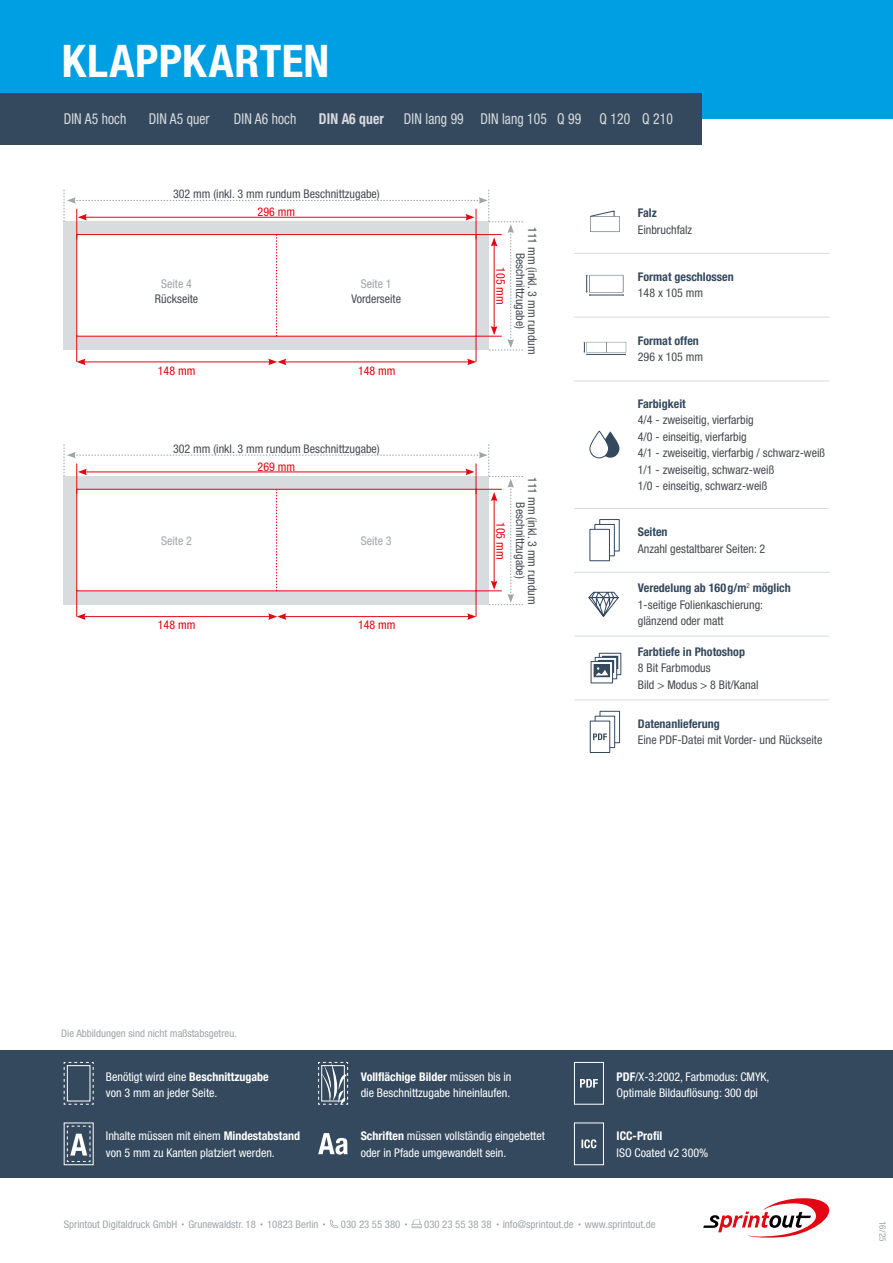
<style>
.page{position:relative;width:893px;height:1263px;background:#fff}
.page>*{position:absolute;margin:0;border:0;box-sizing:border-box;transform-origin:0 0}
.t1{font:700 condensed 45px "Helvetica Neue LT Std";letter-spacing:.01em;color:#fff}
.t2{font:condensed 15px "Helvetica Neue LT Std";letter-spacing:.01em;color:#d8dcdf;scale:.9 1}
.t3{font:700 condensed 15px "Helvetica Neue LT Std";letter-spacing:.01em;color:#d8dcdf;scale:.9 1}
.t4{font:condensed 12px/16.5px "Helvetica Neue LT Std";color:#464a50}
.t5{font:condensed 12px/16.5px "Helvetica Neue LT Std";color:#fff}
.t6{font:700 condensed 12px "Helvetica Neue LT Std";color:#34495e}
.t7{font:condensed 12px "Helvetica Neue LT Std";color:#e30613}
.t8{font:condensed 12px "Helvetica Neue LT Std";color:#a0a5a8}
.t9{font:700 condensed 12px "Helvetica Neue LT Std";color:#fff}
.t10{font:condensed 10.5px "Helvetica Neue LT Std";color:#a0a5a8}
.t11{font:condensed 9px "Helvetica Neue LT Std";color:#a0a5a8}
.s1{font-weight:700;color:#34495e}
.s2{font-weight:700}
</style>
<div class="page">
<div style="left:0;top:1050px;width:893px;height:128px;background:#34495e"></div>
<svg style="left:63px;top:1062px;width:31px;height:43px"></svg>
<div style="left:67px;top:1065px;width:23px;height:36px;border:1px solid #fff"></div>
<svg style="left:67px;top:1125px;width:24px;height:37px"></svg>
<svg style="left:318px;top:1062px;width:30px;height:43px"></svg>
<svg style="left:318px;top:1133px;width:30px;height:21px"></svg>
<div style="left:0;top:0;width:893px;height:119px;background:#009fe3"></div>
<div style="left:574px;top:1062px;width:30px;height:42px;border:1px solid #fff"></div>
<svg style="left:580px;top:1079px;width:18px;height:8px"></svg>
<div style="left:574px;top:1122px;width:30px;height:43px;border:1px solid #fff"></div>
<svg style="left:581px;top:1139px;width:15px;height:9px"></svg>
<div style="left:0;top:94px;width:702px;height:51px;background:#34495e"></div>
<svg style="left:703px;top:1198px;width:127px;height:40px"></svg>
<svg style="left:323px;top:1219px;width:15px;height:9px"></svg>
<svg style="left:405px;top:1219px;width:17px;height:9px"></svg>
<svg style="left:64px;top:190px;width:459px;height:175px"></svg>
<svg style="left:64px;top:444px;width:459px;height:176px"></svg>
<hr style="left:574px;top:253px;width:255px;height:1px;background:#d8dcdf">
<hr style="left:574px;top:572px;width:255px;height:1px;background:#d8dcdf">
<hr style="left:574px;top:508px;width:255px;height:1px;background:#d8dcdf">
<svg style="left:589px;top:431px;width:31px;height:27px"></svg>
<div style="left:599px;top:519px;width:20px;height:32px;border:1px solid #34495e"></div>
<div style="left:595px;top:524px;width:19px;height:32px;background:#fff"></div>
<div style="left:595px;top:524px;width:20px;height:32px;border:1px solid #34495e"></div>
<div style="left:590px;top:529px;width:19px;height:32px;background:#fff"></div>
<div style="left:590px;top:529px;width:20px;height:32px;border:1px solid #34495e"></div>
<hr style="left:574px;top:636px;width:255px;height:1px;background:#d8dcdf">
<svg style="left:600px;top:711px;width:19px;height:32px"></svg>
<div style="left:600px;top:711px;width:20px;height:32px;border:1px solid #34495e"></div>
<svg style="left:595px;top:716px;width:20px;height:32px"></svg>
<div style="left:595px;top:716px;width:20px;height:32px;border:1px solid #34495e"></div>
<div style="left:590px;top:721px;width:20px;height:31px;background:#fff"></div>
<div style="left:590px;top:721px;width:20px;height:32px;border:1px solid #34495e"></div>
<svg style="left:593px;top:733px;width:14px;height:7px"></svg>
<div style="left:599px;top:653px;width:22px;height:22px;border:1px solid #34495e"></div>
<div style="left:601px;top:655px;width:18px;height:15px;border:1px solid #fff"></div>
<div style="left:595px;top:657px;width:22px;height:22px;background:#f7f7f8"></div>
<div style="left:595px;top:657px;width:22px;height:22px;border:1px solid #34495e"></div>
<div style="left:591px;top:661px;width:22px;height:22px;background:#fff"></div>
<div style="left:591px;top:661px;width:22px;height:22px;border:1px solid #34495e"></div>
<div style="left:593px;top:663px;width:18px;height:15px;border:1px solid #fff"></div>
<svg style="left:594px;top:658px;width:24px;height:18px"></svg>
<hr style="left:574px;top:699px;width:255px;height:1px;background:#d8dcdf">
<svg style="left:588px;top:591px;width:31px;height:26px"></svg>
<hr style="left:574px;top:317px;width:255px;height:1px;background:#d8dcdf">
<hr style="left:574px;top:381px;width:255px;height:1px;background:#d8dcdf">
<svg style="left:590px;top:210px;width:30px;height:22px"></svg>
<svg style="left:584px;top:342px;width:42px;height:13px"></svg>
<svg style="left:586px;top:275px;width:38px;height:21px"></svg>
<h1 class="t1" style="left:62px;top:34px;width:269px">KLAPPKARTEN</h1>
<p class="t2" style="left:64px;top:110px;width:71px">DIN A5 hoch</p>
<p class="t2" style="left:149px;top:110px;width:69px">DIN A5 quer</p>
<p class="t2" style="left:234px;top:110px;width:71px">DIN A6 hoch</p>
<p class="t3" style="left:319px;top:110px;width:74px">DIN A6 quer</p>
<p class="t2" style="left:404px;top:110px;width:300px">DIN lang 99 DIN lang 105 Q 99 Q 120 Q 210</p>
<p class="t4" style="left:173px;top:186px;width:208px">302 mm (inkl. 3 mm rundum Beschnittzugabe)</p>
<p class="t8" style="left:161px;top:277px;width:32px">Seite 4</p>
<p class="t4" style="left:155px;top:291px;width:45px">Rückseite</p>
<p class="t7" style="left:158px;top:364px;width:39px">148 mm</p>
<p class="t7" style="left:258px;top:205px;width:39px">296 mm</p>
<p class="t8" style="left:361px;top:277px;width:32px">Seite 1</p>
<p class="t4" style="left:351px;top:291px;width:51px">Vorderseite</p>
<p class="t7" style="left:358px;top:364px;width:39px">148 mm</p>
<p class="t4" style="left:173px;top:440px;width:208px">302 mm (inkl. 3 mm rundum Beschnittzugabe)</p>
<p class="t8" style="left:161px;top:534px;width:32px">Seite 2</p>
<p class="t7" style="left:158px;top:618px;width:39px">148 mm</p>
<p class="t7" style="left:258px;top:459px;width:39px">269 mm</p>
<p class="t8" style="left:361px;top:534px;width:32px">Seite 3</p>
<p class="t7" style="left:358px;top:618px;width:39px">148 mm</p>
<p class="t7" style="left:508px;top:267px;width:39px;rotate:90deg">105 mm</p>
<p class="t4" style="left:539px;top:227px;width:129px;line-height:12px;text-align:center;rotate:90deg">111 mm (inkl. 3 mm rundum<br>Beschnittzugabe)</p>
<p class="t7" style="left:508px;top:522px;width:39px;rotate:90deg">105 mm</p>
<p class="t4" style="left:539px;top:477px;width:129px;line-height:12px;text-align:center;rotate:90deg">111 mm (inkl. 3 mm rundum<br>Beschnittzugabe)</p>
<p class="t6" style="left:638px;top:206px;width:21px">Falz</p>
<p class="t4" style="left:638px;top:221px;width:56px">Einbruchfalz</p>
<p class="t6" style="left:638px;top:269px;width:97px">Format geschlossen</p>
<p class="t4" style="left:638px;top:285px;width:67px">148 x 105 mm</p>
<p class="t6" style="left:638px;top:333px;width:63px">Format offen</p>
<p class="t4" style="left:638px;top:348px;width:67px">296 x 105 mm</p>
<p class="t6" style="left:638px;top:396px;width:49px">Farbigkeit</p>
<p class="t4" style="left:638px;top:412px;width:189px">4/4 - zweiseitig, vierfarbig<br>4/0 - einseitig, vierfarbig<br>4/1 - zweiseitig, vierfarbig / schwarz-weiß 1/1 - zweiseitig, schwarz-weiß<br>1/0 - einseitig, schwarz-weiß</p>
<p class="t6" style="left:638px;top:525px;width:31px">Seiten</p>
<p class="t4" style="left:638px;top:540px;width:129px">Anzahl gestaltbarer Seiten: 2</p>
<p class="t4" style="left:638px;top:579px;width:154px"><span class="s1">Veredelung ab 160g/m</span><sup>2</sup> <span class="s1">möglich<br></span>1-seitige Folienkaschierung: glänzend oder matt</p>
<p class="t6" style="left:638px;top:644px;width:109px">Farbtiefe in Photoshop</p>
<p class="t4" style="left:638px;top:660px;width:122px">8 Bit Farbmodus<br>Bild &gt; Modus &gt; 8 Bit/Kanal</p>
<p class="t6" style="left:638px;top:716px;width:83px">Datenanlieferung</p>
<p class="t4" style="left:638px;top:732px;width:186px">Eine PDF-Datei mit Vorder- und Rückseite</p>
<p class="t10" style="left:61px;top:1027px;width:177px">Die Abbildungen sind nicht maßstabsgetreu.</p>
<p class="t5" style="left:106px;top:1068px;width:164px">Benötigt wird eine <span class="s2">Beschnittzugabe </span>von 3 mm an jeder Seite.</p>
<p class="t5" style="left:617px;top:1068px;width:154px"><span class="s2">PDF</span>/X-3:2002, Farbmodus: CMYK,<br>Optimale Bildauflösung: 300 dpi</p>
<p class="t5" style="left:361px;top:1127px;width:186px"><span class="s2">Schriften</span> müssen vollständig eingebettet oder in Pfade umgewandelt sein.</p>
<p class="t9" style="left:617px;top:1128px;width:47px">ICC-Profil</p>
<p class="t5" style="left:361px;top:1068px;width:152px"><span class="s2">Vollflächige Bilder</span> müssen bis in die Beschnittzugabe hineinlaufen.</p>
<p class="t5" style="left:106px;top:1127px;width:196px">Inhalte müssen mit einem <span class="s2">Mindestabstand </span>von 5 mm zu Kanten platziert werden.</p>
<p class="t5" style="left:617px;top:1144px;width:93px">ISO Coated v2 300%</p>
<p class="t10" style="left:64px;top:1218px;width:256px">Sprintout Digitaldruck GmbH Grunewaldstr. 18 10823 Berlin</p>
<p class="t10" style="left:341px;top:1218px;width:61px">030 23 55 380</p>
<p class="t10" style="left:424px;top:1218px;width:233px">030 23 55 38 38 info@sprintout.de www.sprintout.de</p>
<p class="t11" style="left:888px;top:1221px;width:23px;rotate:90deg">16/25</p>
</div>
